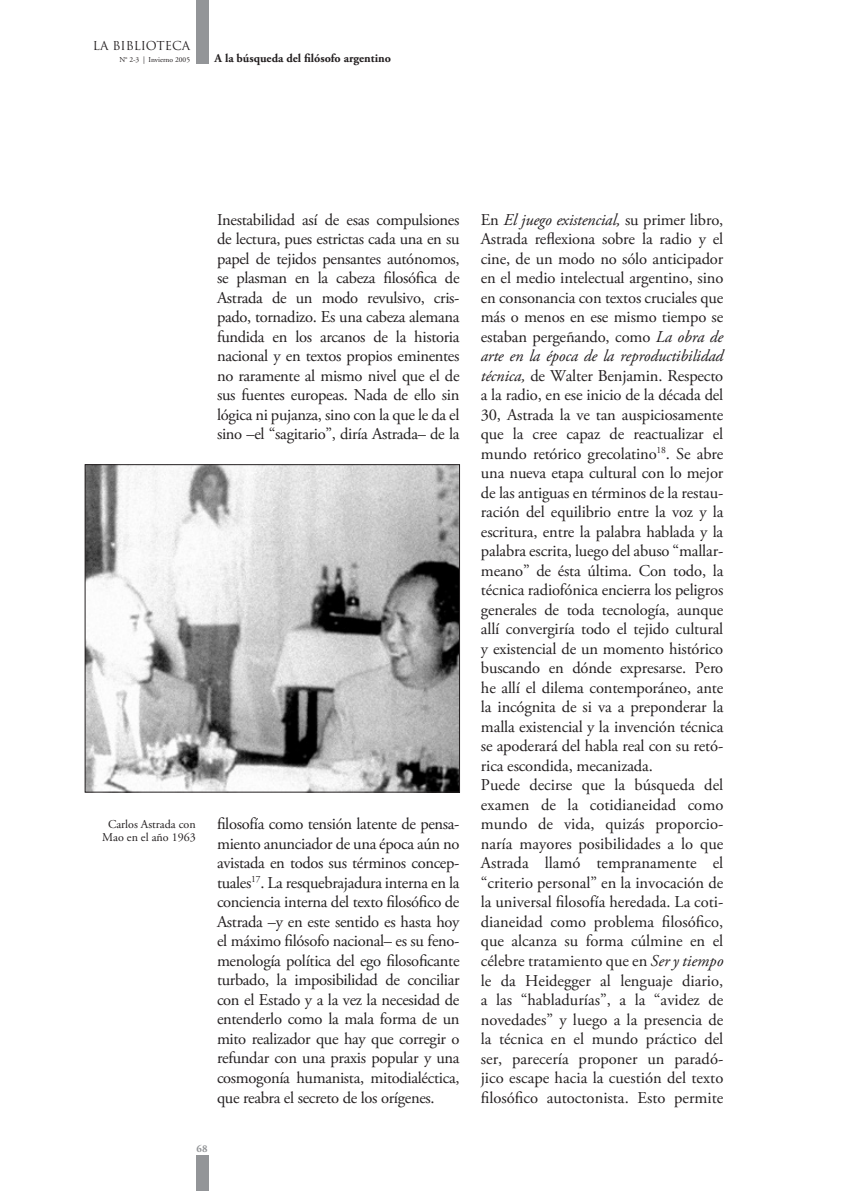
<style>
.page{position:relative;width:851px;height:1191px;background:#fff}
.page>*{position:absolute;margin:0;border:0;box-sizing:border-box;transform-origin:0 0}
.t1{font:16.5px/19.5px "Adobe Garamond Pro";letter-spacing:-.01em;color:#231f20;text-align:justify}
.t2{font:700 12px "Adobe Garamond Pro";color:#231f20}
.t3{font:12px/13.5px "Adobe Garamond Pro";color:#231f20;text-align:center}
.t4{font:12px "Trajan Pro";color:#231f20}
.t5{font:700 10.5px "Adobe Garamond Pro";color:#939598}
.t6{font:7.5px "Adobe Garamond Pro";color:#231f20}
.s1{font-style:italic}
</style>
<div class="page">
<div style="left:196px;top:0;width:12px;height:64px;background:#939598"></div>
<div style="left:196px;top:1154px;width:12px;height:37px;background:#939598"></div>
<img style="left:87px;top:466px;width:370px;height:324px">
<div style="left:85px;top:464px;width:374px;height:328px;border:1px solid #231f20"></div>
<p class="t4" style="left:93px;top:38px;width:99px">LA BIBLIOTECA</p>
<p class="t6" style="left:119px;top:55px;width:72px">N° 2-3 | Invierno 2005</p>
<p class="t2" style="left:214px;top:51px;width:178px">A la búsqueda del filósofo argentino</p>
<p class="t1" style="left:217px;top:210px;width:244px">Inestabilidad así de esas compulsiones de lectura, pues estrictas cada una en su papel de tejidos pensantes autónomos, se plasman en la cabeza filosófica de Astrada de un modo revulsivo, cris&shy;pado, tornadizo. Es una cabeza alemana fundida en los arcanos de la historia nacional y en textos propios eminentes no raramente al mismo nivel que el de sus fuentes europeas. Nada de ello sin lógica ni pujanza, sino con la que le da el sino –el “sagitario”, diría Astrada– de la</p>
<p class="t3" style="left:102px;top:817px;width:95px">Carlos Astrada con<br>Mao en el año 1963</p>
<p class="t1" style="left:217px;top:815px;width:244px">filosofía como tensión latente de pensa&shy;miento anunciador de una época aún no avistada en todos sus términos concep&shy;tuales<sup>17</sup>. La resquebrajadura interna en la conciencia interna del texto filosófico de Astrada –y en este sentido es hasta hoy el máximo filósofo nacional– es su feno&shy;menología política del ego filosoficante turbado, la imposibilidad de conciliar con el Estado y a la vez la necesidad de entenderlo como la mala forma de un mito realizador que hay que corregir o refundar con una praxis popular y una cosmogonía humanista, mitodialéctica, que reabra el secreto de los orígenes.</p>
<p class="t5" style="left:197px;top:1142px;width:12px">68</p>
<p class="t1" style="left:480px;top:210px;width:244px;text-align:left">En <span class="s1">El juego existencial,</span> su primer libro, Astrada reflexiona sobre la radio y el cine, de un modo no sólo anticipador en el medio intelectual argentino, sino en consonancia con textos cruciales que más o menos en ese mismo tiempo se estaban pergeñando, como <span class="s1">La obra de arte en la época de la reproductibilidad técnica,</span> de Walter Benjamin. Respecto a la radio, en ese inicio de la década del 30, Astrada la ve tan auspiciosamente que la cree capaz de reactualizar el mundo retórico grecolatino<sup>18</sup>. Se abre una nueva etapa cultural con lo mejor de las antiguas en términos de la restau&shy;ración del equilibrio entre la voz y la escritura, entre la palabra hablada y la palabra escrita, luego del abuso “mallar&shy;meano” de ésta última. Con todo, la técnica radiofónica encierra los peligros generales de toda tecnología, aunque allí convergiría todo el tejido cultural y existencial de un momento histórico buscando en dónde expresarse. Pero he allí el dilema contemporáneo, ante la incógnita de si va a preponderar la malla existencial y la invención técnica se apoderará del habla real con su retó&shy;rica escondida, mecanizada.<br>Puede decirse que la búsqueda del examen de la cotidianeidad como mundo de vida, quizás proporcio&shy;naría mayores posibilidades a lo que Astrada llamó tempranamente el “criterio personal” en la invocación de la universal filosofía heredada. La coti&shy;dianeidad como problema filosófico, que alcanza su forma cúlmine en el célebre tratamiento que en <span class="s1">Ser y tiempo </span>le da Heidegger al lenguaje diario, a las “habladurías”, a la “avidez de novedades” y luego a la presencia de la técnica en el mundo práctico del ser, parecería proponer un paradó&shy;jico escape hacia la cuestión del texto filosófico autoctonista. Esto permite</p>
</div>
